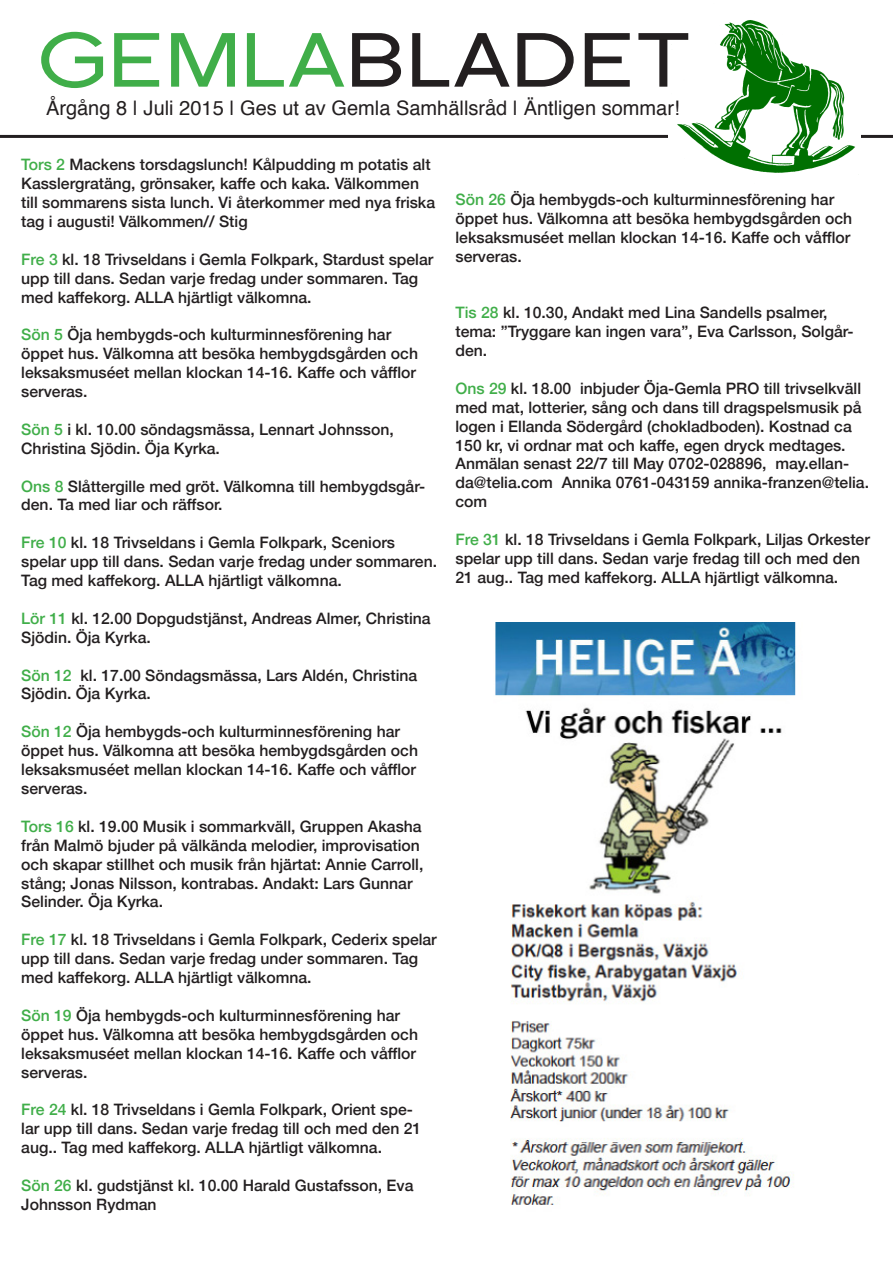
<style>
.page{position:relative;width:893px;height:1263px;background:#fff}
.page>*{position:absolute;margin:0;border:0;box-sizing:border-box;transform-origin:0 0}
.t1{font:76.5px "Florencesans Exp";color:#231f20}
.t2{font:20.1px "Helvetica";color:#231f20}
.t3{font:500 15.75px/18.9px "Helvetica Neue";color:#231f20}
.s1{color:#40ae49}
</style>
<div class="page">
<hr style="left:0;top:135px;width:893px;height:3px;background:#231f20">
<img style="left:668px;top:20px;width:192px;height:153px">
<img style="left:495px;top:623px;width:301px;height:582px">
<p class="t1" style="left:37px;top:19px;width:655px"><span class="s1">GEMLA</span>BLADET</p>
<p class="t2" style="left:46px;top:92px;width:635px">Årgång 8 | Juli 2015 | Ges ut av Gemla Samhällsråd | Äntligen sommar!</p>
<p class="t3" style="left:21px;top:154px;width:415px"><span class="s1">Tors 2</span> Mackens torsdagslunch! Kålpudding m potatis alt Kasslergratäng, grönsaker, kaffe och kaka. Välkommen till sommarens sista lunch. Vi återkommer med nya friska tag i augusti! Välkommen// Stig</p>
<p class="t3" style="left:21px;top:249px;width:414px"><span class="s1">Fre 3</span> kl. 18 Trivseldans i Gemla Folkpark, Stardust spelar upp till dans. Sedan varje fredag under sommaren. Tag med kaffekorg. ALLA hjärtligt välkomna.</p>
<p class="t3" style="left:21px;top:325px;width:398px"><span class="s1">Sön 5</span> Öja hembygds-och kulturminnesförening har öppet hus. Välkomna att besöka hembygdsgården och leksaksmuséet mellan klockan 14-16. Kaffe och våfflor serveras.</p>
<p class="t3" style="left:21px;top:419px;width:374px"><span class="s1">Sön 5</span> i kl. 10.00 söndagsmässa, Lennart Johnsson,<br>Christina Sjödin. Öja Kyrka.</p>
<p class="t3" style="left:21px;top:476px;width:405px"><span class="s1">Ons 8</span> Slåttergille med gröt. Välkomna till hembygdsgår&shy;den. Ta med liar och räffsor.</p>
<p class="t3" style="left:21px;top:532px;width:417px"><span class="s1">Fre 10</span> kl. 18 Trivseldans i Gemla Folkpark, Sceniors spelar upp till dans. Sedan varje fredag under sommaren.<br>Tag med kaffekorg. ALLA hjärtligt välkomna.</p>
<p class="t3" style="left:21px;top:608px;width:411px"><span class="s1">Lör 11</span> kl. 12.00 Dopgudstjänst, Andreas Almer, Christina<br>Sjödin. Öja Kyrka.</p>
<p class="t3" style="left:21px;top:665px;width:397px"><span class="s1">Sön 12</span> kl. 17.00 Söndagsmässa, Lars Aldén, Christina<br>Sjödin. Öja Kyrka.</p>
<p class="t3" style="left:21px;top:721px;width:398px"><span class="s1">Sön 12</span> Öja hembygds-och kulturminnesförening har öppet hus. Välkomna att besöka hembygdsgården och leksaksmuséet mellan klockan 14-16. Kaffe och våfflor serveras.</p>
<p class="t3" style="left:21px;top:816px;width:404px"><span class="s1">Tors 16</span> kl. 19.00 Musik i sommarkväll, Gruppen Akasha från Malmö bjuder på välkända melodier, improvisation och skapar stillhet och musik från hjärtat: Annie Carroll, stång; Jonas Nilsson, kontrabas. Andakt: Lars Gunnar Selinder. Öja Kyrka.</p>
<p class="t3" style="left:21px;top:929px;width:417px"><span class="s1">Fre 17</span> kl. 18 Trivseldans i Gemla Folkpark, Cederix spelar upp till dans. Sedan varje fredag under sommaren. Tag med kaffekorg. ALLA hjärtligt välkomna.</p>
<p class="t3" style="left:21px;top:1005px;width:398px"><span class="s1">Sön 19</span> Öja hembygds-och kulturminnesförening har öppet hus. Välkomna att besöka hembygdsgården och leksaksmuséet mellan klockan 14-16. Kaffe och våfflor serveras.</p>
<p class="t3" style="left:21px;top:1099px;width:402px"><span class="s1">Fre 24</span> kl. 18 Trivseldans i Gemla Folkpark, Orient spe&shy;lar upp till dans. Sedan varje fredag till och med den 21 aug.. Tag med kaffekorg. ALLA hjärtligt välkomna.</p>
<p class="t3" style="left:21px;top:1175px;width:394px"><span class="s1">Sön 26</span> kl. gudstjänst kl. 10.00 Harald Gustafsson, Eva<br>Johnsson Rydman</p>
<p class="t3" style="left:455px;top:189px;width:398px"><span class="s1">Sön 26</span> Öja hembygds-och kulturminnesförening har öppet hus. Välkomna att besöka hembygdsgården och leksaksmuséet mellan klockan 14-16. Kaffe och våfflor serveras.</p>
<p class="t3" style="left:455px;top:302px;width:400px"><span class="s1">Tis 28</span> kl. 10.30, Andakt med Lina Sandells psalmer, tema: ”Tryggare kan ingen vara”, Eva Carlsson, Solgår&shy;den.</p>
<p class="t3" style="left:455px;top:378px;width:415px"><span class="s1">Ons 29</span> kl. 18.00 inbjuder Öja-Gemla PRO till trivselkväll med mat, lotterier, sång och dans till dragspelsmusik på logen i Ellanda Södergård (chokladboden). Kostnad ca 150 kr, vi ordnar mat och kaffe, egen dryck medtages.<br>Anmälan senast 22/7 till May 0702-028896, may.ellan&shy;da@telia.com Annika 0761-043159 annika-franzen@telia. com</p>
<p class="t3" style="left:455px;top:529px;width:416px"><span class="s1">Fre 31</span> kl. 18 Trivseldans i Gemla Folkpark, Liljas Orkester spelar upp till dans. Sedan varje fredag till och med den<br>21 aug.. Tag med kaffekorg. ALLA hjärtligt välkomna.</p>
</div>
